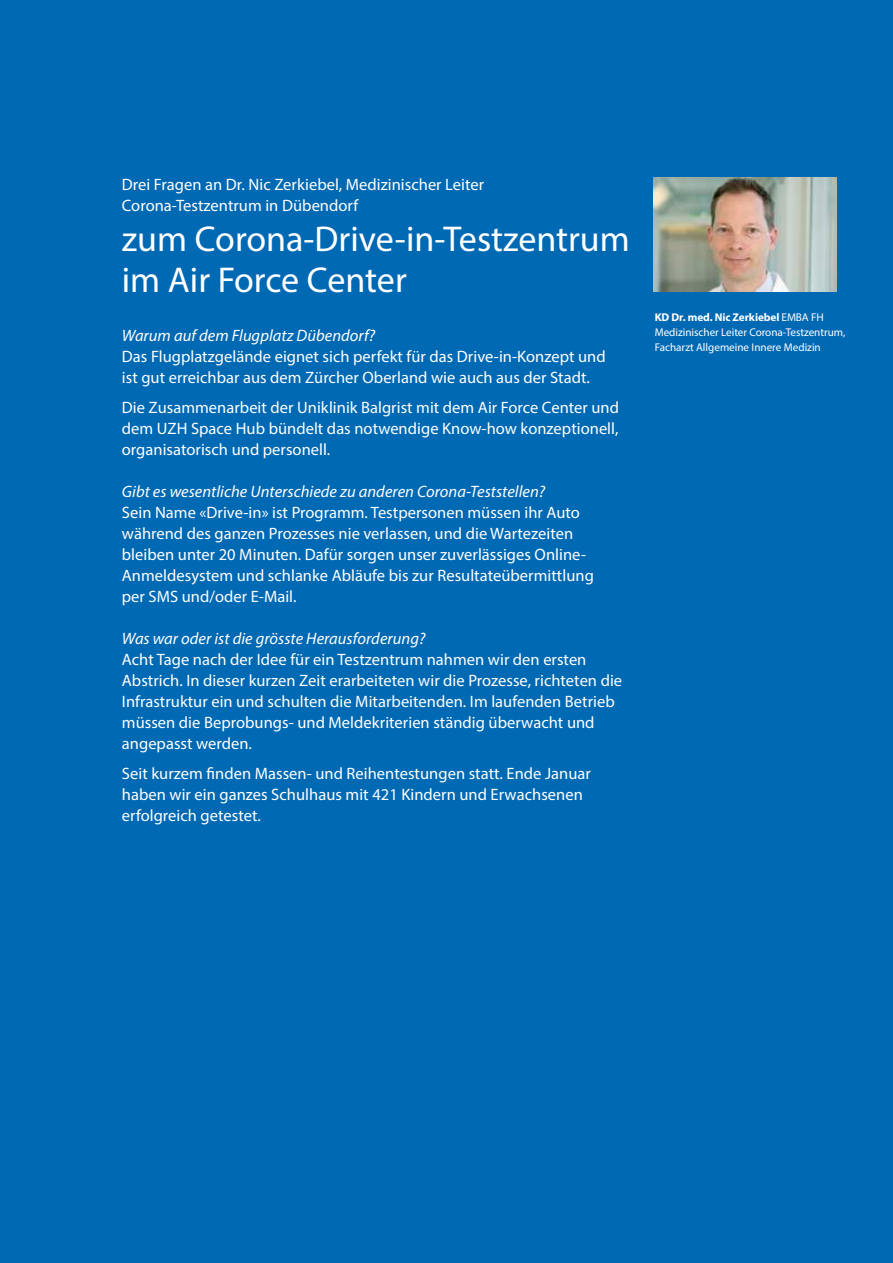
<style>
.page{position:relative;width:893px;height:1263px;background:#0069b4}
.page>*{position:absolute;margin:0;border:0;box-sizing:border-box;transform-origin:0 0}
.t1{font:36px/40.5px "Myriad Pro";color:#fff}
.t2{font:16.5px/21px "Myriad Pro";color:#fff}
.t3{font:italic 16.5px "Myriad Pro";color:#fff}
.t4{font:11.25px/15px "Myriad Pro";color:#fff}
.s1{font-weight:700}
</style>
<div class="page">
<img style="left:654px;top:178px;width:183px;height:113px">
<p class="t2" style="left:122px;top:174px;width:364px">Drei Fragen an Dr. Nic Zerkiebel, Medizinischer Leiter<br>Corona-Testzentrum in Dübendorf</p>
<h1 class="t1" style="left:122px;top:219px;width:509px">zum Corona-Drive-in-Testzentrum im Air Force Center</h1>
<p class="t3" style="left:122px;top:326px;width:255px">Warum auf dem Flugplatz Dübendorf?</p>
<p class="t2" style="left:122px;top:346px;width:485px">Das Flugplatzgelände eignet sich perfekt für das Drive-in-Konzept und ist gut erreichbar aus dem Zürcher Oberland wie auch aus der Stadt.</p>
<p class="t2" style="left:122px;top:397px;width:499px;text-align:justify">Die Zusammenarbeit der Uniklinik Balgrist mit dem Air Force Center und dem UZH Space Hub bündelt das notwendige Know-how konzeptionell, organisatorisch und personell.</p>
<p class="t3" style="left:122px;top:481px;width:425px">Gibt es wesentliche Unterschiede zu anderen Corona-Teststellen?</p>
<p class="t2" style="left:122px;top:502px;width:473px">Sein Name «Drive-in» ist Programm. Testpersonen müssen ihr Auto während des ganzen Prozesses nie verlassen, und die Wartezeiten bleiben unter 20 Minuten. Dafür sorgen unser zuverlässiges Online-Anmeldesystem und schlanke Abläufe bis zur Resultateübermittlung per SMS und/oder E-Mail.</p>
<p class="t3" style="left:122px;top:628px;width:305px">Was war oder ist die grösste Herausforderung?</p>
<p class="t2" style="left:122px;top:649px;width:502px">Acht Tage nach der Idee für ein Testzentrum nahmen wir den ersten Abstrich. In dieser kurzen Zeit erarbeiteten wir die Prozesse, richteten die Infrastruktur ein und schulten die Mitarbeitenden. Im laufenden Betrieb müssen die Beprobungs- und Meldekriterien ständig überwacht und angepasst werden.</p>
<p class="t2" style="left:122px;top:762px;width:471px">Seit kurzem finden Massen- und Reihentestungen statt. Ende Januar haben wir ein ganzes Schulhaus mit 421 Kindern und Erwachsenen erfolgreich getestet.</p>
<p class="t4" style="left:655px;top:310px;width:192px"><span class="s1">KD Dr. med. Nic Zerkiebel</span> EMBA FH<br>Medizinischer Leiter Corona-Testzentrum,<br>Facharzt Allgemeine Innere Medizin</p>
</div>
